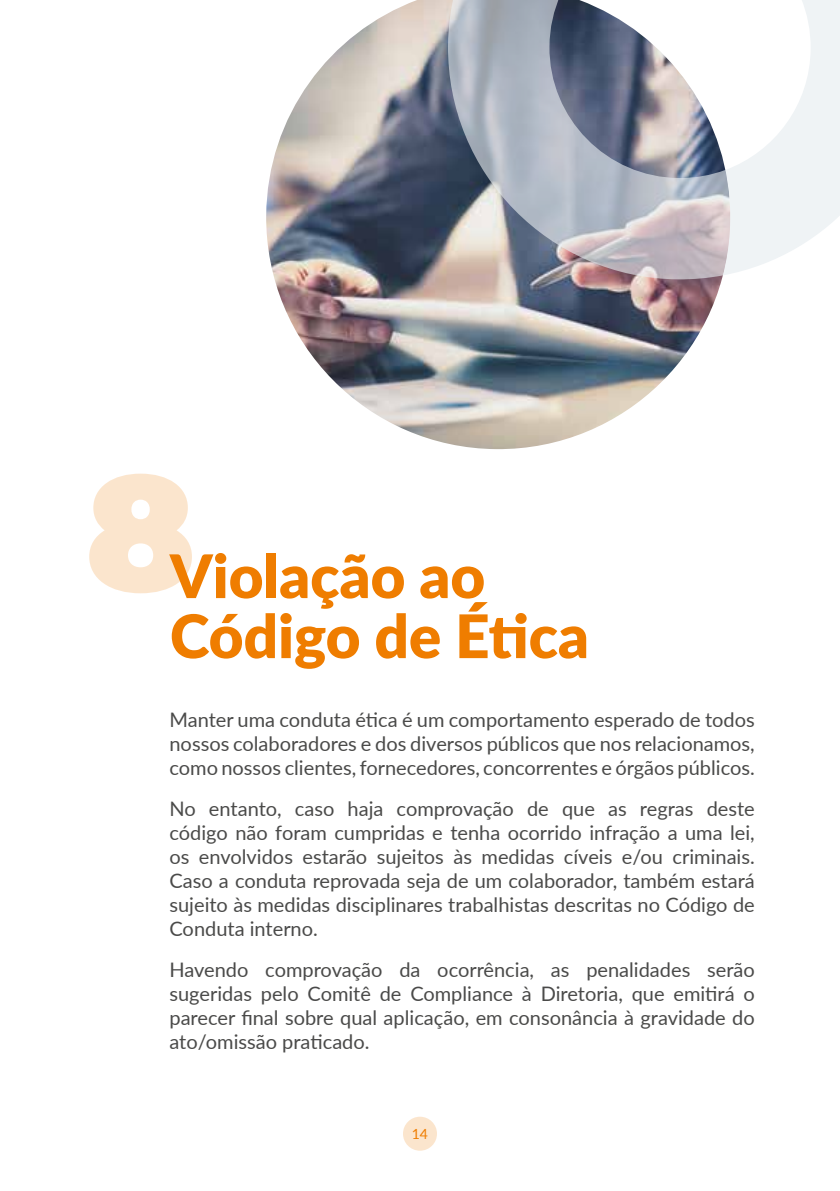
<style>
.page{position:relative;width:840px;height:1191px;background:#fff}
.page>*{position:absolute;margin:0;border:0;box-sizing:border-box;transform-origin:0 0}
.t1{font:900 163.4px "Montserrat";color:#ef7d00}
.t2{font:900 60px/60px "Lato";color:#ef7d00}
.t3{font:20px/24px "Lato";color:#4a4a49;text-align:justify}
.t4{font:14px "Lato";color:#ef7d00}
</style>
<div class="page">
<div style="left:403px;top:1116px;width:34px;height:34px;background:#fbe5cd;border-radius:50%"></div>
<img style="left:266px;top:0;width:456px;height:450px">
<svg style="left:446px;top:0;width:277px;height:279px;background:#87858e"></svg>
<svg style="left:455px;top:0;width:384px;height:275px"></svg>
<h1 class="t1" style="left:85px;top:410px;width:112px">8</h1>
<h2 class="t2" style="left:170px;top:543px;width:420px">Violação ao<br>Código de Ética</h2>
<p class="t3" style="left:169px;top:707px;width:586px">Manter uma conduta ética é um comportamento esperado de todos nossos colaboradores e dos diversos públicos que nos relacionamos, como nossos clientes, fornecedores, concorrentes e órgãos públicos.</p>
<p class="t3" style="left:169px;top:796px;width:586px">No entanto, caso haja comprovação de que as regras deste código não foram cumpridas e tenha ocorrido infração a uma lei, os envolvidos estarão sujeitos às medidas cíveis e/ou criminais.<br>Caso a conduta reprovada seja de um colaborador, também estará sujeito às medidas disciplinares trabalhistas descritas no Código de Conduta interno.</p>
<p class="t3" style="left:169px;top:957px;width:586px">Havendo comprovação da ocorrência, as penalidades serão sugeridas pelo Comitê de Compliance à Diretoria, que emitirá o parecer final sobre qual aplicação, em consonância à gravidade do ato/omissão praticado.</p>
<p class="t4" style="left:411px;top:1124px;width:18px">14</p>
</div>
